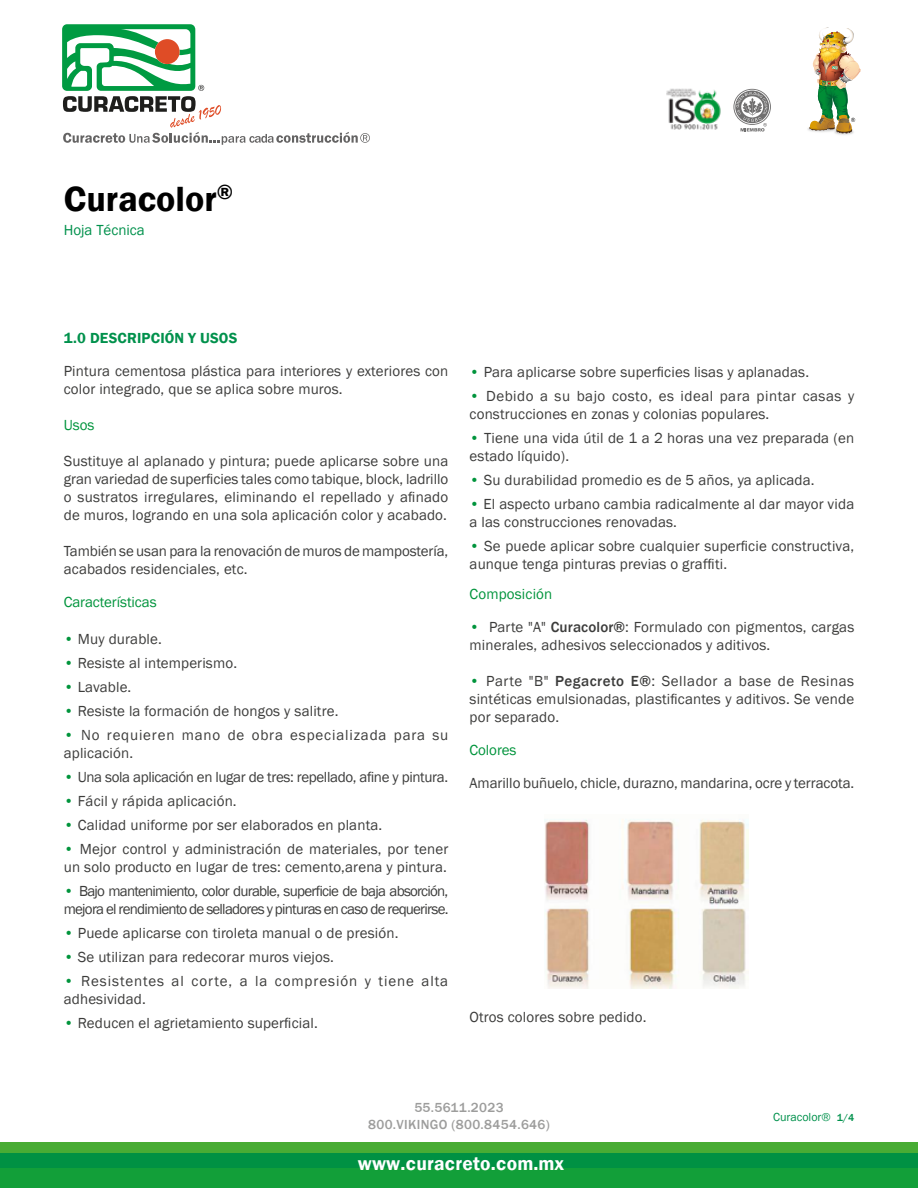
<style>
.page{position:relative;width:918px;height:1188px;background:#fff}
.page>*{position:absolute;margin:0;border:0;box-sizing:border-box;transform-origin:0 0}
.t1{font:600 36px "Franklin Gothic";color:#000}
.t2{font:600 19.5px "Franklin Gothic";letter-spacing:.01em;color:#fff}
.t3{font:15px/18px "Franklin Gothic";letter-spacing:.01em;color:#3c3c3b}
.t4{font:15px/18px "Franklin Gothic";letter-spacing:-.05em;color:#3c3c3b}
.t5{font:15px "Franklin Gothic";letter-spacing:-.025em;color:#3c3c3b}
.t6{font:15px/18px "Franklin Gothic";letter-spacing:.06em;color:#3c3c3b}
.t7{font:15px/18px "Franklin Gothic";letter-spacing:.055em;color:#3c3c3b}
.t8{font:15px "Franklin Gothic";letter-spacing:-.005em;color:#00943c}
.t9{font:600 15px "Franklin Gothic";letter-spacing:.01em;color:#00914c}
.t10{font:15px "Franklin Gothic";color:#00914c}
.t11{font:500 13.5px/16.2px "Franklin Gothic";letter-spacing:.025em;color:#9d9d9c;text-align:center}
.t12{font:12px "Franklin Gothic";color:#00914c}
.s1{color:#00943c}
.s2{font-weight:500}
.s3{font-weight:500;font-size:10.5px}
</style>
<div class="page">
<img style="left:843px;top:133px;width:10px;height:2px">
<img style="left:807px;top:128px;width:36px;height:7px">
<svg style="left:62px;top:24px;width:308px;height:121px"></svg>
<img style="left:809px;top:27px;width:52px;height:106px">
<img style="left:666px;top:88px;width:55px;height:42px">
<svg style="left:733px;top:89px;width:38px;height:43px"></svg>
<div style="left:0;top:1168px;width:918px;height:20px;background:#129f39"></div>
<div style="left:0;top:1153px;width:918px;height:15px;background:#009143"></div>
<div style="left:0;top:1143px;width:918px;height:10px;background:#48ac34"></div>
<img style="left:544px;top:819px;width:205px;height:169px">
<h1 class="t1" style="left:64px;top:177px;width:171px">Curacolor<sup>®</sup></h1>
<p class="t10" style="left:64px;top:221px;width:83px">Hoja Técnica</p>
<p class="t9" style="left:64px;top:328px;width:175px">1.0 DESCRIPCIÓN Y USOS</p>
<p class="t3" style="left:64px;top:362px;width:386px">Pintura cementosa plástica para interiores y exteriores con color integrado, que se aplica sobre muros.</p>
<p class="t8" style="left:64px;top:415px;width:32px">Usos</p>
<p class="t3" style="left:64px;top:452px;width:386px;text-align:justify">Sustituye al aplanado y pintura; puede aplicarse sobre una gran variedad de superficies tales como tabique, block, ladrillo o sustratos irregulares, eliminando el repellado y afinado de muros, logrando en una sola aplicación color y acabado.</p>
<p class="t3" style="left:64px;top:542px;width:386px">También se usan para la renovación de muros de mampostería, acabados residenciales, etc.</p>
<p class="t8" style="left:64px;top:592px;width:94px">Características</p>
<p class="t3" style="left:64px;top:630px;width:100px"><span class="s1">•</span> Muy durable.</p>
<p class="t3" style="left:64px;top:654px;width:175px"><span class="s1">•</span> Resiste al intemperismo.</p>
<p class="t3" style="left:64px;top:678px;width:69px"><span class="s1">•</span> Lavable.</p>
<p class="t3" style="left:64px;top:702px;width:276px"><span class="s1">•</span> Resiste la formación de hongos y salitre.</p>
<p class="t7" style="left:64px;top:726px;width:386px"><span class="s1">•</span> No requieren mano de obra especializada para su aplicación.</p>
<p class="t5" style="left:64px;top:768px;width:386px"><span class="s1">•</span> Una sola aplicación en lugar de tres: repellado, afine y pintura.</p>
<p class="t3" style="left:64px;top:792px;width:174px"><span class="s1">•</span> Fácil y rápida aplicación.</p>
<p class="t3" style="left:64px;top:816px;width:320px"><span class="s1">•</span> Calidad uniforme por ser elaborados en planta.</p>
<p class="t3" style="left:64px;top:840px;width:386px"><span class="s1">•</span> Mejor control y administración de materiales, por tener un solo producto en lugar de tres: cemento,arena y pintura.</p>
<p class="t4" style="left:64px;top:882px;width:386px"><span class="s1">•</span> Bajo mantenimiento, color durable, superficie de baja absorción, mejora el rendimiento de selladores y pinturas en caso de requerirse.</p>
<p class="t3" style="left:64px;top:924px;width:336px"><span class="s1">•</span> Puede aplicarse con tiroleta manual o de presión.</p>
<p class="t3" style="left:64px;top:948px;width:272px"><span class="s1">•</span> Se utilizan para redecorar muros viejos.</p>
<p class="t6" style="left:64px;top:972px;width:386px"><span class="s1">•</span> Resistentes al corte, a la compresión y tiene alta adhesividad.</p>
<p class="t3" style="left:64px;top:1014px;width:256px"><span class="s1">•</span> Reducen el agrietamiento superficial.</p>
<p class="t3" style="left:470px;top:363px;width:341px"><span class="s1">•</span> Para aplicarse sobre superficies lisas y aplanadas.</p>
<p class="t3" style="left:470px;top:387px;width:386px"><span class="s1">•</span> Debido a su bajo costo, es ideal para pintar casas y construcciones en zonas y colonias populares.</p>
<p class="t3" style="left:470px;top:429px;width:386px"><span class="s1">•</span> Tiene una vida útil de 1 a 2 horas una vez preparada (en estado líquido).</p>
<p class="t3" style="left:470px;top:471px;width:347px"><span class="s1">•</span> Su durabilidad promedio es de 5 años, ya aplicada.</p>
<p class="t3" style="left:470px;top:495px;width:386px"><span class="s1">•</span> El aspecto urbano cambia radicalmente al dar mayor vida a las construcciones renovadas.</p>
<p class="t3" style="left:470px;top:537px;width:386px"><span class="s1">•</span> Se puede aplicar sobre cualquier superficie constructiva, aunque tenga pinturas previas o graffiti.</p>
<p class="t8" style="left:470px;top:584px;width:84px">Composición</p>
<p class="t3" style="left:470px;top:618px;width:386px"><span class="s1">•</span> Parte "A" <span class="s2">Curacolor®</span>: Formulado con pigmentos, cargas minerales, adhesivos seleccionados y aditivos.</p>
<p class="t3" style="left:470px;top:672px;width:386px;text-align:justify"><span class="s1">•</span> Parte "B" <span class="s2">Pegacreto E®</span>: Sellador a base de Resinas sintéticas emulsionadas, plastificantes y aditivos. Se vende por separado.</p>
<p class="t8" style="left:470px;top:740px;width:48px">Colores</p>
<p class="t3" style="left:470px;top:774px;width:386px">Amarillo buñuelo, chicle, durazno, mandarina, ocre y terracota.</p>
<p class="t3" style="left:470px;top:1008px;width:178px">Otros colores sobre pedido.</p>
<p class="t11" style="left:368px;top:1100px;width:183px">55.5611.2023<br>800.VIKINGO (800.8454.646)</p>
<h2 class="t2" style="left:358px;top:1152px;width:208px">www.curacreto.com.mx</h2>
<p class="t12" style="left:773px;top:1110px;width:83px">Curacolor® <span class="s3">1/4</span></p>
</div>
